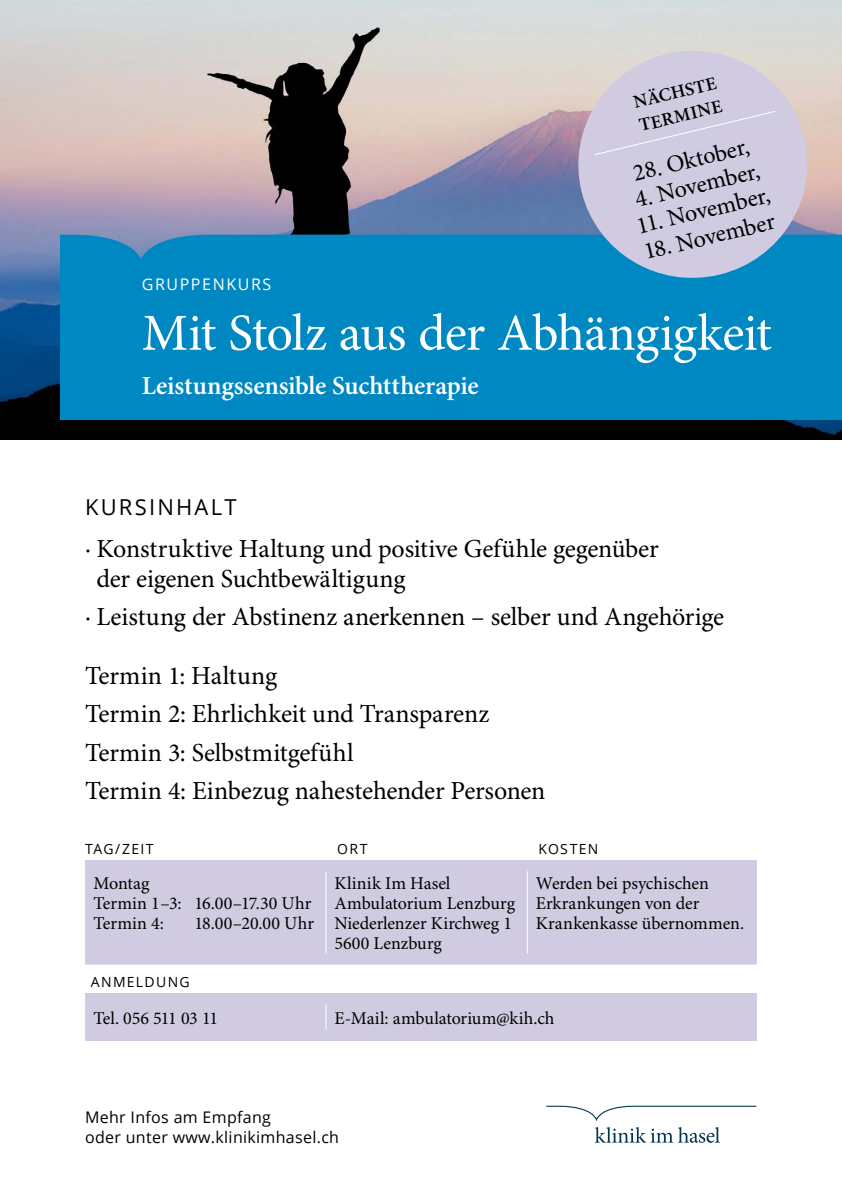
<style>
.page{position:relative;width:842px;height:1191px;background:#fff}
.page>*{position:absolute;margin:0;border:0;box-sizing:border-box;transform-origin:0 0}
.t1{font:52px "Minion Pro";letter-spacing:-.015em;color:#fff}
.t2{font:26px/30px "Minion Pro";letter-spacing:-.01em;color:#000}
.t3{font:600 26px "Minion Pro";letter-spacing:-.01em;color:#fff}
.t4{font:24px "Minion Pro";color:#000}
.t5{font:22px "Open Sans";letter-spacing:.1em;color:#000}
.t6{font:600 18.4px/24px "Minion Pro";color:#000}
.t7{font:18px/20px "Minion Pro";letter-spacing:-.005em;color:#000}
.t8{font:18px "Minion Pro";letter-spacing:.015em;color:#000}
.t9{font:18px "Minion Pro";letter-spacing:-.035em;color:#000}
.t10{font:16px "Open Sans";letter-spacing:.02em;color:#000}
.t11{font:16px "Open Sans";letter-spacing:.1em;color:#fff}
.t12{font:14px "Open Sans";letter-spacing:.095em;color:#000}
</style>
<div class="page">
<img style="left:0;top:0;width:842px;height:439px">
<div style="left:60px;top:235px;width:782px;height:185px;background:#0088c2"></div>
<svg style="left:567px;top:39px;width:252px;height:250px;background:#afbed4"></svg>
<div style="left:593px;top:110px;width:183px;height:46px;background:#d0cbe0"></div>
<div style="left:85px;top:860px;width:672px;height:181px;background:#d0cbe0"></div>
<svg style="left:85px;top:964px;width:672px;height:29px"></svg>
<svg style="left:325px;top:1004px;width:1px;height:25px"></svg>
<hr style="left:325px;top:871px;width:1px;height:82px;background:#fff">
<hr style="left:527px;top:871px;width:1px;height:82px;background:#fff">
<svg style="left:595px;top:1127px;width:124px;height:15px"></svg>
<svg style="left:546px;top:1105px;width:210px;height:16px"></svg>
<p class="t11" style="left:142px;top:273px;width:131px">GRUPPENKURS</p>
<p class="t6" style="left:631px;top:91px;width:86px;rotate:-13deg">NÄCHSTE<br>TERMINE</p>
<p class="t4" style="left:630px;top:159px;width:120px;rotate:-13deg">28. Oktober,</p>
<p class="t4" style="left:632px;top:185px;width:129px;rotate:-13deg">4. November,</p>
<p class="t4" style="left:634px;top:212px;width:138px;rotate:-13deg">11. November,</p>
<p class="t4" style="left:641px;top:237px;width:135px;rotate:-13deg">18. November</p>
<p class="t1" style="left:142px;top:302px;width:632px">Mit Stolz aus der Abhängigkeit</p>
<p class="t3" style="left:142px;top:370px;width:338px">Leistungssensible Suchttherapie</p>
<p class="t5" style="left:85px;top:492px;width:153px">KURSINHALT</p>
<p class="t2" style="left:96px;top:534px;width:564px;text-indent:-11px">· Konstruktive Haltung und positive Gefühle gegenüber der eigenen Suchtbewältigung</p>
<p class="t2" style="left:85px;top:603px;width:641px">· Leistung der Abstinenz anerkennen – selber und Angehörige</p>
<p class="t2" style="left:85px;top:661px;width:194px">Termin 1: Haltung</p>
<p class="t2" style="left:85px;top:700px;width:406px">Termin 2: Ehrlichkeit und Transparenz</p>
<p class="t2" style="left:85px;top:738px;width:270px">Termin 3: Selbstmitgefühl</p>
<p class="t2" style="left:85px;top:777px;width:462px">Termin 4: Einbezug nahestehender Personen</p>
<p class="t12" style="left:85px;top:839px;width:70px">TAG/ZEIT</p>
<p class="t12" style="left:337px;top:839px;width:32px">ORT</p>
<p class="t12" style="left:539px;top:839px;width:61px">KOSTEN</p>
<p class="t7" style="left:94px;top:874px;width:57px">Montag</p>
<p class="t7" style="left:94px;top:894px;width:219px">Termin 1–3: 16.00–17.30 Uhr</p>
<p class="t7" style="left:94px;top:914px;width:72px">Termin 4:</p>
<p class="t8" style="left:195px;top:912px;width:121px">18.00–20.00 Uhr</p>
<p class="t7" style="left:334px;top:874px;width:182px">Klinik Im Hasel<br>Ambulatorium Lenzburg</p>
<p class="t7" style="left:334px;top:914px;width:179px">Niederlenzer Kirchweg 1</p>
<p class="t7" style="left:334px;top:934px;width:109px">5600 Lenzburg</p>
<p class="t7" style="left:536px;top:874px;width:210px">Werden bei psychischen<br>Erkrankungen von der<br>Krankenkasse übernommen.</p>
<p class="t12" style="left:91px;top:972px;width:101px">ANMELDUNG</p>
<p class="t9" style="left:94px;top:1007px;width:126px">Tel. 056 511 03 11</p>
<p class="t7" style="left:334px;top:1008px;width:221px">E-Mail: ambulatorium@kih.ch</p>
<p class="t10" style="left:85px;top:1106px;width:187px">Mehr Infos am Empfang</p>
<p class="t10" style="left:85px;top:1126px;width:256px">oder unter www.klinikimhasel.ch</p>
</div>
